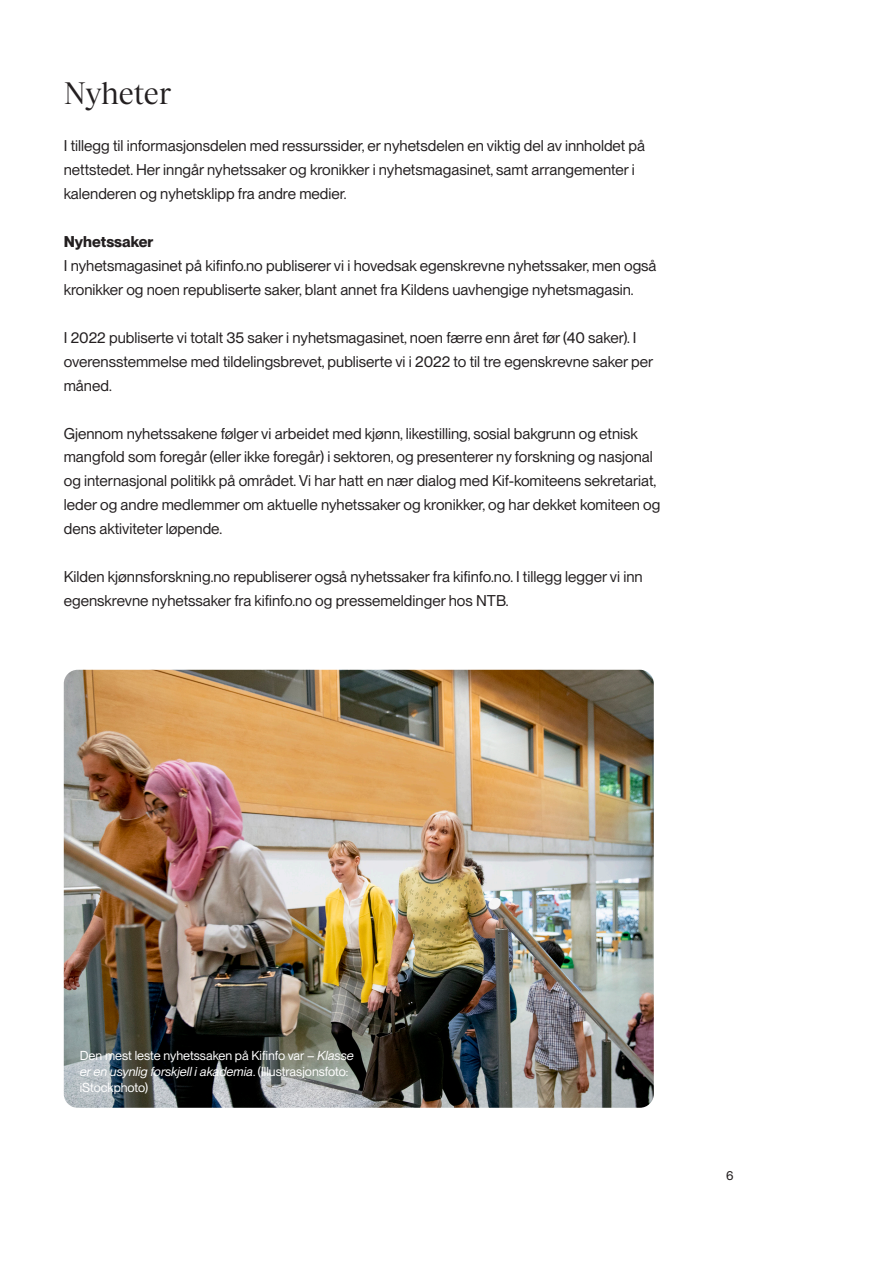
<style>
.page{position:relative;width:893px;height:1263px;background:#fff}
.page>*{position:absolute;margin:0;border:0;box-sizing:border-box;transform-origin:0 0}
.H2__20_4_24pt{font:30.6px "Tobias TRIAL";letter-spacing:-.015em;color:#231f20}
.Brødtekst__10_2_12pt{font:15.3px/23.9px "PP Neue Montreal";color:#231f20}
.Brødtekst__10_2_12pt-2{font:700 15.3px "PP Neue Montreal";color:#231f20}
.Datatekst__8_5_10pt{font:12.75px/15.9px "PP Neue Montreal";color:#fff}
.Datatekst__8_5_10pt-2{font:12.75px "PP Neue Montreal";color:#231f20}
.s1{font-style:italic}
</style>
<div class="page">
<img style="left:64px;top:670px;width:590px;height:438px">
<p class="H2__20_4_24pt" style="left:64px;top:69px;width:109px">Nyheter</p>
<p class="Brødtekst__10_2_12pt" style="left:64px;top:134px;width:583px">I tillegg til informasjonsdelen med ressurssider, er nyhetsdelen en viktig del av innholdet på nettstedet. Her inngår nyhetssaker og kronikker i nyhetsmagasinet, samt arrangementer i kalenderen og nyhetsklipp fra andre medier.</p>
<p class="Brødtekst__10_2_12pt-2" style="left:64px;top:232px;width:91px">Nyhetssaker</p>
<p class="Brødtekst__10_2_12pt" style="left:64px;top:254px;width:594px">I nyhetsmagasinet på kifinfo.no publiserer vi i hovedsak egenskrevne nyhetssaker, men også kronikker og noen republiserte saker, blant annet fra Kildens uavhengige nyhetsmagasin.</p>
<p class="Brødtekst__10_2_12pt" style="left:64px;top:325px;width:591px">I 2022 publiserte vi totalt 35 saker i nyhetsmagasinet, noen færre enn året før (40 saker). I overensstemmelse med tildelingsbrevet, publiserte vi i 2022 to til tre egenskrevne saker per måned.</p>
<p class="Brødtekst__10_2_12pt" style="left:64px;top:421px;width:598px">Gjennom nyhetssakene følger vi arbeidet med kjønn, likestilling, sosial bakgrunn og etnisk mangfold som foregår (eller ikke foregår) i sektoren, og presenterer ny forskning og nasjonal og internasjonal politikk på området. Vi har hatt en nær dialog med Kif-komiteens sekretariat, leder og andre medlemmer om aktuelle nyhetssaker og kronikker, og har dekket komiteen og dens aktiviteter løpende.</p>
<p class="Brødtekst__10_2_12pt" style="left:64px;top:565px;width:580px">Kilden kjønnsforskning.no republiserer også nyhetssaker fra kifinfo.no. I tillegg legger vi inn egenskrevne nyhetssaker fra kifinfo.no og pressemeldinger hos NTB.</p>
<p class="Datatekst__8_5_10pt" style="left:80px;top:1048px;width:276px">Den mest leste nyhetssaken på Kifinfo var <span class="s1">– Klasse er en usynlig forskjell i akademia</span>. (Illustrasjonsfoto: iStockphoto)</p>
<p class="Datatekst__8_5_10pt-2" style="left:726px;top:1168px;width:9px">6</p>
</div>
